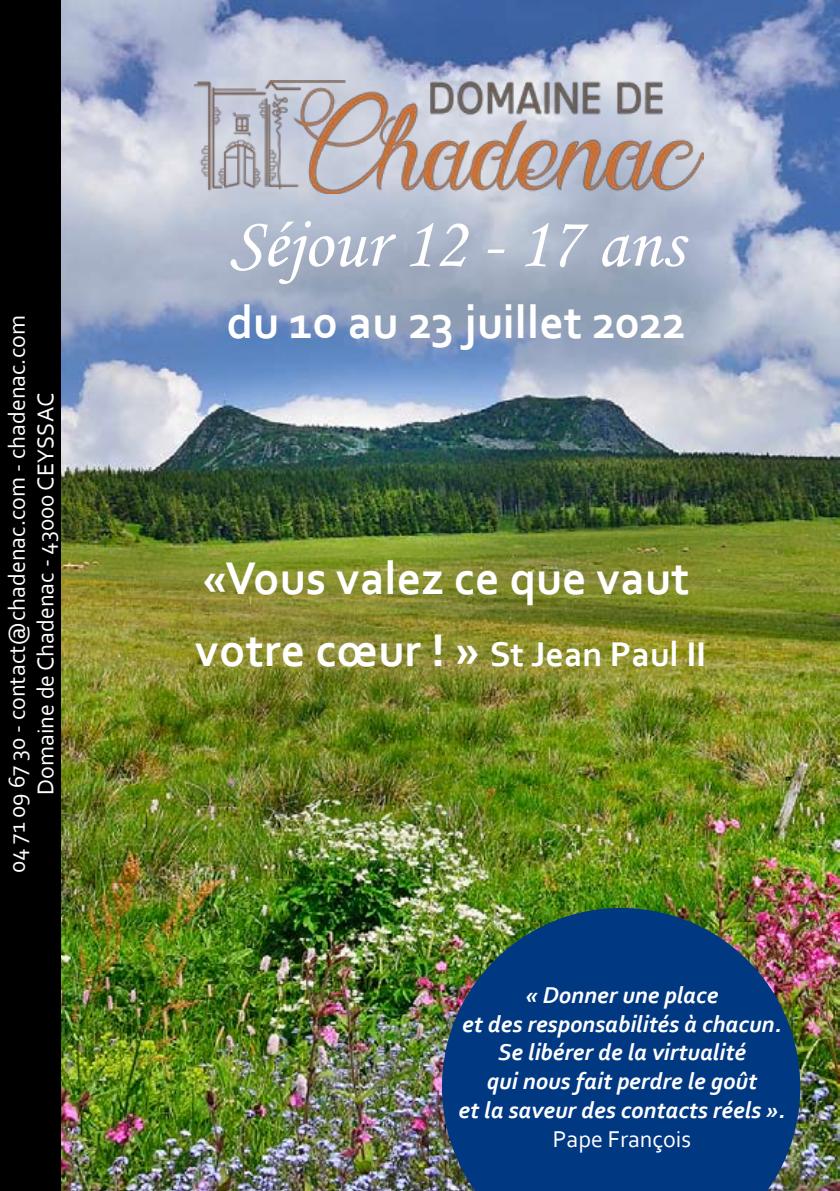
<style>
.page{position:relative;width:840px;height:1191px;background:#fff}
.page>*{position:absolute;margin:0;border:0;box-sizing:border-box;transform-origin:0 0}
.t1{font:72px "Monotype Corsiva";color:#fff}
.t2{font:700 48px "Corbel";color:#fff}
.t3{font:700 36px "Corbel";color:#fff}
.t4{font:italic 700 24px/28.8px "Corbel";color:#fff;text-align:center}
.t5{font:24px/28.8px "Corbel";color:#fff;text-align:center}
.s1{color:#fdfdfd}
.s2{font-size:48px}
</style>
<div class="page">
<img style="left:60px;top:0;width:779px;height:1191px">
<img style="left:194px;top:80px;width:509px;height:114px">
<div style="left:0;top:0;width:60px;height:1191px;background:#000"></div>
<img style="left:441px;top:908px;width:358px;height:283px">
<p class="t5" style="left:2px;top:873px;width:560px;rotate:-90deg">04 71 09 67 30 - contact@chadenac.com - chadenac.com<br>Domaine de Chadenac <span class="s1">- 43000 CEYSSAC</span></p>
<h1 class="t1" style="left:229px;top:200px;width:455px">Séjour 12 - 17 ans</h1>
<h2 class="t2" style="left:226px;top:292px;width:461px">du 10 au 23 juillet 2022</h2>
<h2 class="t2" style="left:202px;top:548px;width:488px">«Vous valez ce que vaut</h2>
<h3 class="t3" style="left:195px;top:631px;width:512px"><span class="s2">votre cœur ! »</span> St Jean Paul II</h3>
<p class="t4" style="left:458px;top:979px;width:328px">« Donner une place<br>et des responsabilités à chacun.<br>Se libérer de la virtualité<br>qui nous fait perdre le goût<br>et la saveur des contacts réels ».</p>
<p class="t5" style="left:552px;top:1123px;width:140px">Pape François</p>
</div>
